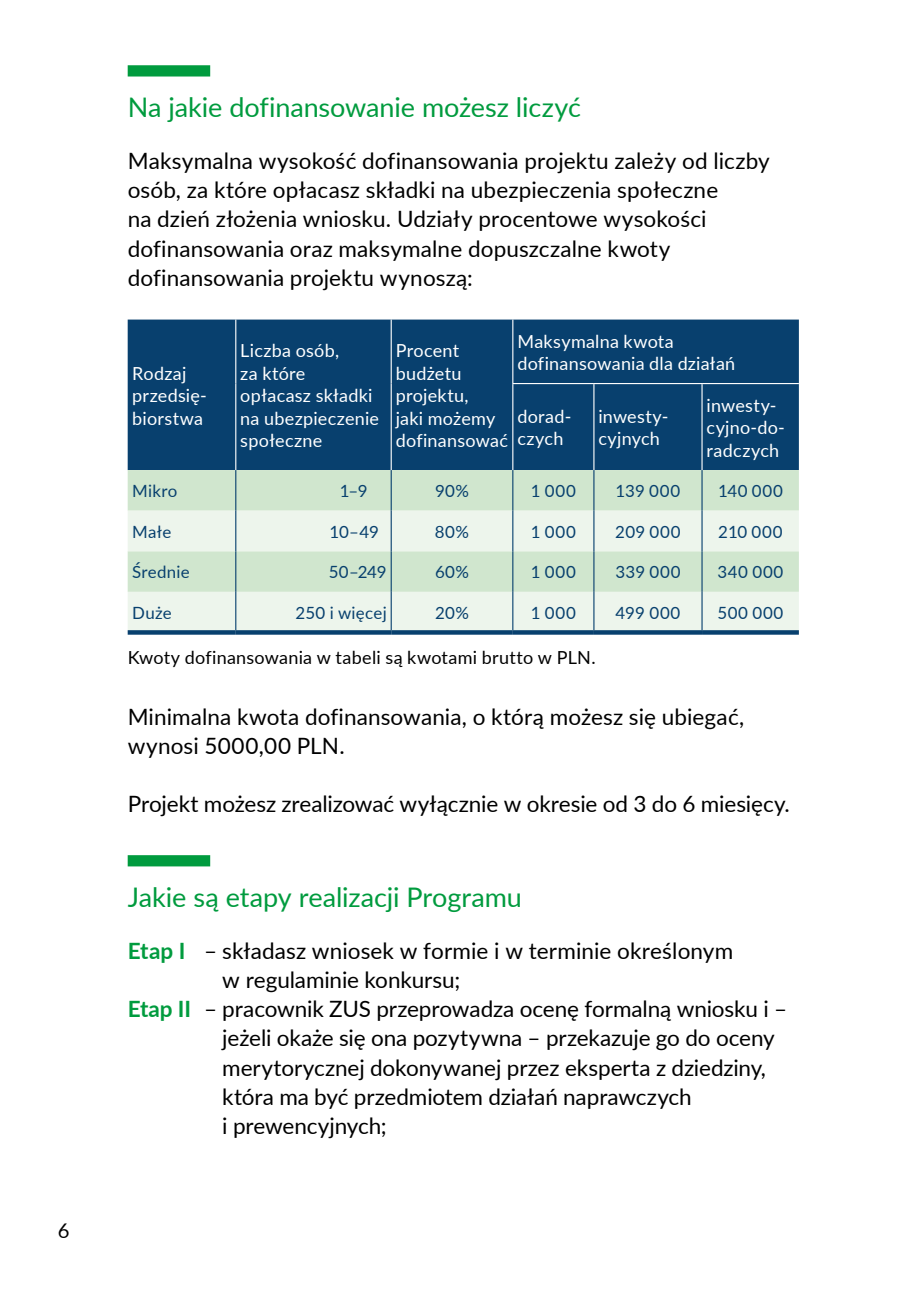
<style>
.page{position:relative;width:913px;height:1295px;background:#fff}
.page>*{position:absolute;margin:0;border:0;box-sizing:border-box;transform-origin:0 0}
.t1{font:27px "Lato";letter-spacing:-.005em;color:#009b3e}
.t2{font:22.5px/29.2px "Lato";color:#000}
.t3{font:20.25px "Lato";color:#000}
.t4{font:18px/22.5px "Lato";letter-spacing:.015em;color:#fff}
.t5{font:18px "Lato";letter-spacing:.015em;color:#000}
.t6{font:16.88px "Lato";letter-spacing:.02em;color:#08406e}
.s1{font-weight:700;color:#009b3e}
</style>
<div class="page">
<div style="left:128px;top:65px;width:82px;height:11px;background:#009b3e"></div>
<div style="left:128px;top:855px;width:82px;height:11px;background:#009b3e"></div>
<div style="left:128px;top:319px;width:670px;height:151px;background:#08406e"></div>
<div style="left:128px;top:470px;width:670px;height:41px;background:#d0e6ce"></div>
<svg style="left:128px;top:511px;width:670px;height:119px;background:#e3efe1"></svg>
<hr style="left:235px;top:319px;width:1px;height:64px;background:#fff">
<hr style="left:390px;top:319px;width:1px;height:64px;background:#fff">
<hr style="left:235px;top:383px;width:1px;height:87px;background:#fff">
<hr style="left:390px;top:383px;width:1px;height:87px;background:#fff">
<hr style="left:512px;top:319px;width:1px;height:64px;background:#fff">
<hr style="left:512px;top:383px;width:81px;height:1px;background:#fff">
<hr style="left:512px;top:384px;width:1px;height:86px;background:#fff">
<hr style="left:593px;top:383px;width:108px;height:1px;background:#fff">
<hr style="left:593px;top:384px;width:1px;height:86px;background:#fff">
<hr style="left:701px;top:383px;width:97px;height:1px;background:#fff">
<hr style="left:701px;top:384px;width:1px;height:86px;background:#fff">
<hr style="left:235px;top:470px;width:1px;height:41px;background:#08406e">
<hr style="left:390px;top:470px;width:1px;height:41px;background:#08406e">
<hr style="left:512px;top:470px;width:1px;height:41px;background:#08406e">
<hr style="left:593px;top:470px;width:1px;height:41px;background:#08406e">
<hr style="left:701px;top:470px;width:1px;height:41px;background:#08406e">
<hr style="left:235px;top:511px;width:1px;height:40px;background:#08406e">
<hr style="left:390px;top:511px;width:1px;height:40px;background:#08406e">
<hr style="left:512px;top:511px;width:1px;height:40px;background:#08406e">
<hr style="left:593px;top:511px;width:1px;height:40px;background:#08406e">
<hr style="left:701px;top:511px;width:1px;height:40px;background:#08406e">
<hr style="left:235px;top:551px;width:1px;height:41px;background:#08406e">
<hr style="left:390px;top:551px;width:1px;height:41px;background:#08406e">
<hr style="left:512px;top:551px;width:1px;height:41px;background:#08406e">
<hr style="left:593px;top:551px;width:1px;height:41px;background:#08406e">
<hr style="left:701px;top:551px;width:1px;height:41px;background:#08406e">
<hr style="left:235px;top:592px;width:1px;height:38px;background:#08406e">
<hr style="left:390px;top:592px;width:1px;height:38px;background:#08406e">
<hr style="left:512px;top:592px;width:1px;height:38px;background:#08406e">
<hr style="left:593px;top:592px;width:1px;height:38px;background:#08406e">
<hr style="left:701px;top:592px;width:1px;height:38px;background:#08406e">
<div style="left:128px;top:630px;width:108px;height:5px;background:#08406e"></div>
<div style="left:236px;top:630px;width:155px;height:5px;background:#08406e"></div>
<div style="left:391px;top:630px;width:121px;height:5px;background:#08406e"></div>
<div style="left:512px;top:630px;width:81px;height:5px;background:#08406e"></div>
<div style="left:593px;top:630px;width:108px;height:5px;background:#08406e"></div>
<div style="left:701px;top:630px;width:97px;height:5px;background:#08406e"></div>
<p class="t3" style="left:58px;top:1216px;width:13px">6</p>
<p class="t1" style="left:128px;top:88px;width:454px">Na jakie dofinansowanie możesz liczyć</p>
<p class="t2" style="left:128px;top:145px;width:643px">Maksymalna wysokość dofinansowania projektu zależy od liczby osób, za które opłacasz składki na ubezpieczenia społeczne<br>na dzień złożenia wniosku. Udziały procentowe wysokości dofinansowania oraz maksymalne dopuszczalne kwoty dofinansowania projektu wynoszą:</p>
<p class="t4" style="left:132px;top:361px;width:76px">Rodzaj przedsię&shy;biorstwa</p>
<p class="t4" style="left:240px;top:338px;width:140px">Liczba osób,<br>za które opłacasz składki na ubezpieczenie społeczne</p>
<p class="t4" style="left:395px;top:338px;width:114px">Procent budżetu projektu,<br>jaki możemy dofinansować</p>
<p class="t4" style="left:517px;top:329px;width:219px">Maksymalna kwota dofinansowania dla działań</p>
<p class="t4" style="left:517px;top:404px;width:55px">dorad&shy;czych</p>
<p class="t4" style="left:598px;top:404px;width:71px">inwesty&shy;cyjnych</p>
<p class="t4" style="left:706px;top:393px;width:80px">inwesty&shy;cyjno-do&shy;radczych</p>
<p class="t6" style="left:132px;top:479px;width:47px">Mikro</p>
<p class="t6" style="left:339px;top:479px;width:29px">1–9</p>
<p class="t6" style="left:435px;top:479px;width:35px">90%</p>
<p class="t6" style="left:530px;top:479px;width:47px">1 000</p>
<p class="t6" style="left:615px;top:479px;width:66px">139 000</p>
<p class="t6" style="left:717px;top:479px;width:66px">140 000</p>
<p class="t6" style="left:132px;top:519px;width:41px">Małe</p>
<p class="t6" style="left:329px;top:519px;width:51px">10–49</p>
<p class="t6" style="left:435px;top:519px;width:36px">80%</p>
<p class="t6" style="left:530px;top:519px;width:47px">1 000</p>
<p class="t6" style="left:615px;top:519px;width:67px">209 000</p>
<p class="t6" style="left:718px;top:519px;width:66px">210 000</p>
<p class="t6" style="left:132px;top:560px;width:59px">Średnie</p>
<p class="t6" style="left:328px;top:560px;width:59px">50–249</p>
<p class="t6" style="left:435px;top:560px;width:35px">60%</p>
<p class="t6" style="left:530px;top:560px;width:47px">1 000</p>
<p class="t6" style="left:615px;top:560px;width:67px">339 000</p>
<p class="t6" style="left:717px;top:560px;width:67px">340 000</p>
<p class="t6" style="left:132px;top:601px;width:41px">Duże</p>
<p class="t6" style="left:295px;top:601px;width:93px">250 i więcej</p>
<p class="t6" style="left:435px;top:601px;width:35px">20%</p>
<p class="t6" style="left:530px;top:601px;width:47px">1 000</p>
<p class="t6" style="left:615px;top:601px;width:66px">499 000</p>
<p class="t6" style="left:717px;top:601px;width:67px">500 000</p>
<p class="t5" style="left:128px;top:644px;width:469px">Kwoty dofinansowania w tabeli są kwotami brutto w PLN.</p>
<p class="t2" style="left:128px;top:701px;width:617px">Minimalna kwota dofinansowania, o którą możesz się ubiegać, wynosi 5000,00 PLN.</p>
<p class="t2" style="left:128px;top:789px;width:663px">Projekt możesz zrealizować wyłącznie w okresie od 3 do 6 miesięcy.</p>
<p class="t1" style="left:128px;top:878px;width:395px">Jakie są etapy realizacji Programu</p>
<p class="t2" style="left:128px;top:935px;width:606px"><span class="s1">Etap I</span> – składasz wniosek w formie i w terminie określonym</p>
<p class="t2" style="left:222px;top:964px;width:239px">w regulaminie konkursu;</p>
<p class="t2" style="left:128px;top:993px;width:660px"><span class="s1">Etap II</span> – pracownik ZUS przeprowadza ocenę formalną wniosku i –</p>
<p class="t2" style="left:222px;top:1023px;width:553px">jeżeli okaże się ona pozytywna – przekazuje go do oceny</p>
<p class="t2" style="left:222px;top:1052px;width:545px">merytorycznej dokonywanej przez eksperta z dziedziny,</p>
<p class="t2" style="left:222px;top:1081px;width:470px">która ma być przedmiotem działań naprawczych</p>
<p class="t2" style="left:222px;top:1110px;width:166px">i prewencyjnych;</p>
</div>
